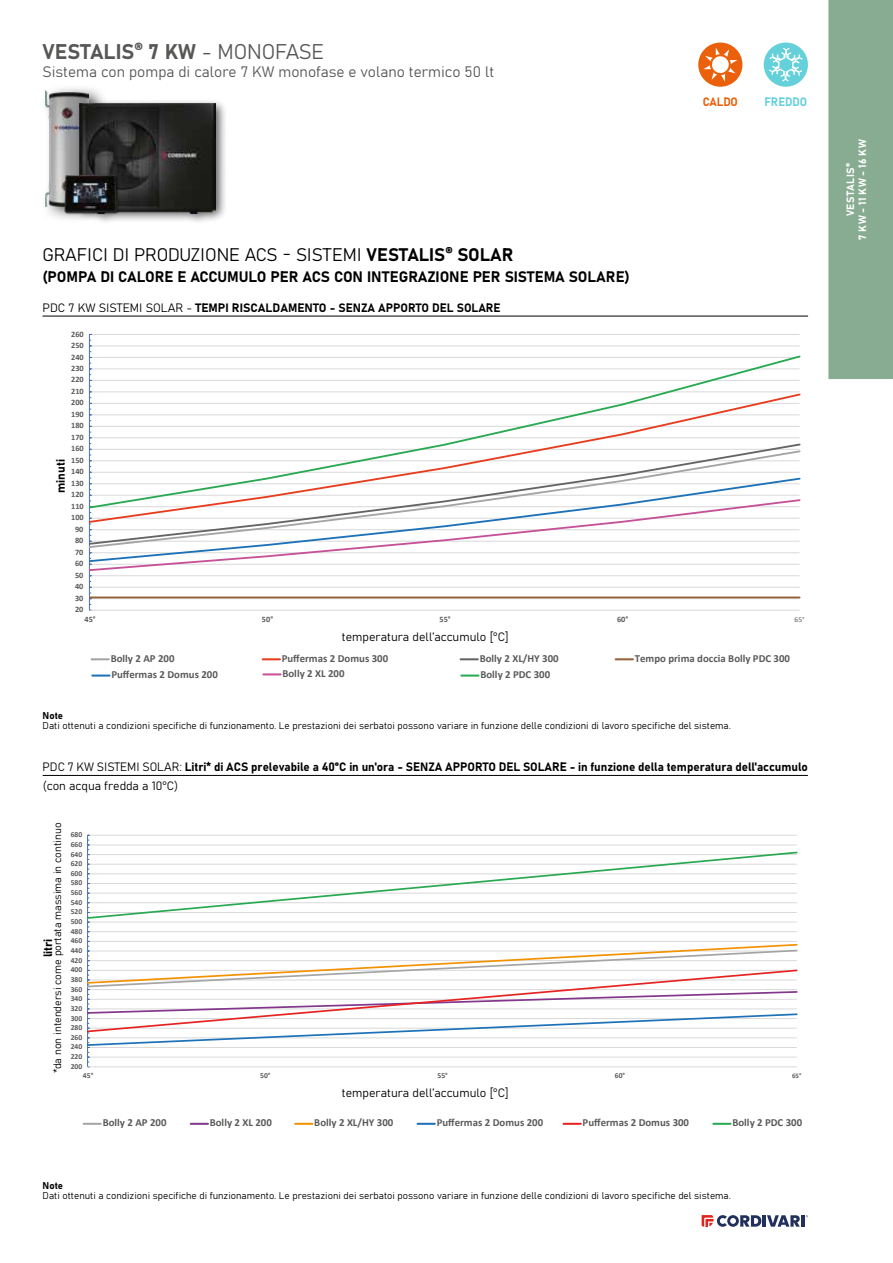
<style>
.page{position:relative;width:893px;height:1263px;background:#fff}
.page>*{position:absolute;margin:0;border:0;box-sizing:border-box;transform-origin:0 0}
.t1{font:21px "Bahnschrift";color:#575756}
.t2{font:18px "Bahnschrift";color:#000}
.t3{font:15px "Bahnschrift";letter-spacing:-.01em;color:#000}
.t4{font:15px "Bahnschrift";color:#575756}
.t5{font:12px "Bahnschrift";color:#000}
.t6{font:12px "Bahnschrift";color:#64d0da;scale:.95 1}
.t7{font:12px "Bahnschrift";letter-spacing:-.01em;color:#eb600a;scale:.95 1}
.t8{font:700 10.8px/16.2px "Calibri";color:#5a5a5a}
.t9{font:10.5px "Bahnschrift";color:#000}
.t10{font:10.5px/12px "Bahnschrift";letter-spacing:.05em;color:#fff;text-align:center}
.t11{font:700 9.9px/14.9px "Calibri";color:#5a5a5a}
.t12{font:9.75px/9.8px "Bahnschrift";color:#000}
.t13{font:700 9px "Calibri";color:#5a5a5a}
.t14{font:700 8.25px "Calibri";color:#5a5a5a}
.t15{font:700 7.65px "Calibri";color:#5a5a5a}
.t16{font:7.35px "Calibri";color:#5a5a5a}
.t17{font:700 6.9px "Calibri";color:#5a5a5a}
</style>
<div class="page">
<div style="left:698px;top:43px;width:44px;height:44px;background:#eb600a;border-radius:50%"></div>
<svg style="left:703px;top:48px;width:34px;height:34px"></svg>
<div style="left:764px;top:43px;width:44px;height:44px;background:#64d0da;border-radius:50%"></div>
<svg style="left:769px;top:48px;width:34px;height:34px"></svg>
<div style="left:41px;top:83px;width:67px;height:140px;background:#000;opacity:.7"></div>
<img style="left:45px;top:90px;width:43px;height:117px">
<div style="left:75px;top:99px;width:153px;height:126px;background:#000;opacity:.62"></div>
<img style="left:80px;top:103px;width:136px;height:110px">
<div style="left:64px;top:175px;width:55px;height:40px;background:#000;opacity:.75"></div>
<img style="left:63px;top:174px;width:54px;height:39px">
<svg style="left:92px;top:658px;width:17px;height:2px"></svg>
<svg style="left:92px;top:674px;width:18px;height:2px"></svg>
<svg style="left:263px;top:658px;width:17px;height:2px"></svg>
<svg style="left:263px;top:673px;width:18px;height:2px"></svg>
<svg style="left:461px;top:658px;width:17px;height:2px"></svg>
<svg style="left:461px;top:674px;width:18px;height:2px"></svg>
<svg style="left:616px;top:658px;width:17px;height:2px"></svg>
<svg style="left:84px;top:1123px;width:17px;height:2px"></svg>
<svg style="left:191px;top:1123px;width:17px;height:2px"></svg>
<svg style="left:295px;top:1123px;width:17px;height:2px"></svg>
<svg style="left:418px;top:1123px;width:17px;height:2px"></svg>
<svg style="left:563px;top:1123px;width:18px;height:2px"></svg>
<svg style="left:713px;top:1123px;width:18px;height:2px"></svg>
<hr style="left:43px;top:316px;width:765px;height:1px;background:#000">
<hr style="left:43px;top:775px;width:765px;height:1px;background:#000">
<hr style="left:89px;top:334px;width:711px;height:1px;background:#d9d9d9">
<hr style="left:89px;top:346px;width:711px;height:1px;background:#d9d9d9">
<hr style="left:89px;top:575px;width:711px;height:1px;background:#d9d9d9">
<hr style="left:89px;top:587px;width:711px;height:1px;background:#d9d9d9">
<hr style="left:89px;top:598px;width:711px;height:1px;background:#d9d9d9">
<svg style="left:89px;top:334px;width:3px;height:276px"></svg>
<hr style="left:89px;top:610px;width:711px;height:1px;background:#d9d9d9">
<svg style="left:89px;top:546px;width:711px;height:26px"></svg>
<svg style="left:89px;top:510px;width:711px;height:36px"></svg>
<svg style="left:89px;top:354px;width:711px;height:156px"></svg>
<hr style="left:89px;top:596px;width:711px;height:2px;background:#936037">
<hr style="left:87px;top:835px;width:1px;height:232px;background:#4670b6">
<svg style="left:88px;top:835px;width:709px;height:232px"></svg>
<svg style="left:88px;top:968px;width:709px;height:65px"></svg>
<svg style="left:88px;top:851px;width:709px;height:69px"></svg>
<svg style="left:702px;top:1215px;width:106px;height:12px"></svg>
<div style="left:828px;top:0;width:65px;height:379px;background:#87ac91"></div>
<h1 class="t1" style="left:43px;top:36px;width:283px">VESTALIS<sup>®</sup> 7 KW - MONOFASE</h1>
<h3 class="t4" style="left:43px;top:61px;width:453px">Sistema con pompa di calore 7 KW monofase e volano termico 50 lt</h3>
<h2 class="t2" style="left:43px;top:241px;width:473px">GRAFICI DI PRODUZIONE ACS - SISTEMI VESTALIS<sup>®</sup> SOLAR</h2>
<h3 class="t3" style="left:43px;top:265px;width:589px">(POMPA DI CALORE E ACCUMULO PER ACS CON INTEGRAZIONE PER SISTEMA SOLARE)</h3>
<p class="t13" style="left:38px;top:298px;width:15px">260</p>
<p class="t5" style="left:43px;top:298px;width:460px">PDC 7 KW SISTEMI SOLAR - TEMPI RISCALDAMENTO - SENZA APPORTO DEL SOLARE</p>
<p class="t14" style="left:71px;top:328px;width:14px">260</p>
<p class="t14" style="left:71px;top:339px;width:14px">250</p>
<p class="t14" style="left:71px;top:351px;width:14px">240</p>
<p class="t14" style="left:71px;top:362px;width:14px">230</p>
<p class="t14" style="left:71px;top:374px;width:14px">220</p>
<p class="t14" style="left:71px;top:385px;width:14px">210</p>
<p class="t14" style="left:71px;top:397px;width:14px">200</p>
<p class="t14" style="left:71px;top:408px;width:14px">190</p>
<p class="t14" style="left:71px;top:420px;width:14px">180</p>
<p class="t14" style="left:71px;top:431px;width:14px">170</p>
<p class="t14" style="left:71px;top:443px;width:14px">160</p>
<p class="t14" style="left:71px;top:454px;width:14px">150</p>
<p class="t5" style="left:51px;top:493px;width:35px;rotate:-90deg">minuti</p>
<p class="t14" style="left:71px;top:466px;width:14px">140</p>
<p class="t14" style="left:71px;top:477px;width:14px">130</p>
<p class="t14" style="left:71px;top:489px;width:14px">120</p>
<p class="t14" style="left:71px;top:500px;width:14px">110</p>
<p class="t14" style="left:71px;top:512px;width:14px">100</p>
<p class="t14" style="left:75px;top:523px;width:10px">90</p>
<p class="t14" style="left:75px;top:535px;width:10px">80</p>
<p class="t14" style="left:75px;top:546px;width:10px">70</p>
<p class="t14" style="left:75px;top:558px;width:10px">60</p>
<p class="t14" style="left:75px;top:569px;width:10px">50</p>
<p class="t14" style="left:75px;top:581px;width:10px">40</p>
<p class="t14" style="left:75px;top:592px;width:10px">30</p>
<p class="t7" style="left:703px;top:93px;width:39px">CALDO</p>
<p class="t6" style="left:764px;top:93px;width:46px">FREDDO</p>
<p class="t14" style="left:75px;top:604px;width:10px">20</p>
<p class="t13" style="left:440px;top:609px;width:14px">55°</p>
<p class="t14" style="left:85px;top:613px;width:13px">45°</p>
<p class="t14" style="left:262px;top:613px;width:13px">50°</p>
<p class="t14" style="left:439px;top:613px;width:13px">55°</p>
<p class="t14" style="left:617px;top:613px;width:13px">60°</p>
<p class="t16" style="left:795px;top:614px;width:12px">65°</p>
<p class="t11" style="left:138px;top:651px;width:100px">Bolly 2 AP 200<br>Puffermas 2 Domus 200</p>
<p class="t11" style="left:295px;top:651px;width:99px;line-height:13.8px">Puffermas 2 Domus 300<br>Bolly 2 XL 200</p>
<p class="t11" style="left:476px;top:651px;width:74px">Bolly 2 XL/HY 300<br>Bolly 2 PDC 300</p>
<p class="t11" style="left:618px;top:651px;width:144px">Tempo prima doccia Bolly PDC 300</p>
<p class="t5" style="left:342px;top:628px;width:168px">temperatura dell’accumulo [°C]</p>
<p class="t8" style="left:111px;top:650px;width:109px">Bolly 2 AP 200<br>Puffermas 2 Domus 200</p>
<p class="t8" style="left:282px;top:650px;width:108px;line-height:15.1px">Puffermas 2 Domus 300<br>Bolly 2 XL 200</p>
<p class="t8" style="left:480px;top:650px;width:81px">Bolly 2 XL/HY 300<br>Bolly 2 PDC 300</p>
<p class="t8" style="left:635px;top:650px;width:157px">Tempo prima doccia Bolly PDC 300</p>
<p class="t12" style="left:43px;top:710px;width:690px">Note<br>Dati ottenuti a condizioni specifiche di funzionamento. Le prestazioni dei serbatoi possono variare in funzione delle condizioni di lavoro specifiche del sistema.</p>
<p class="t5" style="left:43px;top:758px;width:767px">PDC 7 KW SISTEMI SOLAR: Litri* di ACS prelevabile a 40°C in un'ora - SENZA APPORTO DEL SOLARE - in funzione della temperatura dell'accumulo</p>
<p class="t5" style="left:43px;top:777px;width:137px">(con acqua fredda a 10°C)</p>
<p class="t9" style="left:50px;top:1073px;width:252px;rotate:-90deg">*da non intendersi come portata massima in continuo</p>
<p class="t15" style="left:71px;top:829px;width:13px">680</p>
<p class="t15" style="left:71px;top:839px;width:13px">660</p>
<p class="t15" style="left:71px;top:848px;width:13px">640</p>
<p class="t15" style="left:71px;top:858px;width:13px">620</p>
<p class="t15" style="left:71px;top:868px;width:13px">600</p>
<p class="t15" style="left:71px;top:877px;width:13px">580</p>
<p class="t15" style="left:71px;top:887px;width:13px">560</p>
<p class="t15" style="left:71px;top:897px;width:13px">540</p>
<p class="t15" style="left:71px;top:906px;width:13px">520</p>
<p class="t15" style="left:71px;top:916px;width:13px">500</p>
<p class="t15" style="left:71px;top:926px;width:13px">480</p>
<p class="t15" style="left:71px;top:935px;width:13px">460</p>
<p class="t5" style="left:39px;top:957px;width:20px;rotate:-90deg">litri</p>
<p class="t15" style="left:71px;top:945px;width:13px">440</p>
<p class="t15" style="left:71px;top:955px;width:13px">420</p>
<p class="t15" style="left:71px;top:964px;width:13px">400</p>
<p class="t15" style="left:71px;top:974px;width:13px">380</p>
<p class="t15" style="left:71px;top:983px;width:13px">360</p>
<p class="t15" style="left:71px;top:993px;width:13px">340</p>
<p class="t15" style="left:71px;top:1003px;width:13px">320</p>
<p class="t15" style="left:71px;top:1012px;width:13px">300</p>
<p class="t15" style="left:71px;top:1022px;width:13px">280</p>
<p class="t15" style="left:71px;top:1032px;width:13px">260</p>
<p class="t15" style="left:71px;top:1041px;width:13px">240</p>
<p class="t15" style="left:71px;top:1051px;width:13px">220</p>
<p class="t15" style="left:71px;top:1061px;width:13px">200</p>
<p class="t15" style="left:83px;top:1070px;width:12px">45°</p>
<p class="t15" style="left:260px;top:1070px;width:12px">50°</p>
<p class="t15" style="left:438px;top:1070px;width:12px">55°</p>
<p class="t15" style="left:615px;top:1070px;width:12px">60°</p>
<p class="t17" style="left:792px;top:1070px;width:11px">65°</p>
<p class="t13" style="left:255px;top:1070px;width:14px">50°</p>
<p class="t5" style="left:342px;top:1084px;width:168px">temperatura dell’accumulo [°C]</p>
<p class="t8" style="left:103px;top:1114px;width:65px">Bolly 2 AP 200</p>
<p class="t8" style="left:210px;top:1114px;width:63px">Bolly 2 XL 200</p>
<p class="t8" style="left:314px;top:1114px;width:81px">Bolly 2 XL/HY 300</p>
<p class="t8" style="left:437px;top:1114px;width:108px">Puffermas 2 Domus 200</p>
<p class="t8" style="left:583px;top:1114px;width:108px">Puffermas 2 Domus 300</p>
<p class="t8" style="left:732px;top:1114px;width:71px">Bolly 2 PDC 300</p>
<p class="t12" style="left:43px;top:1180px;width:690px">Note<br>Dati ottenuti a condizioni specifiche di funzionamento. Le prestazioni dei serbatoi possono variare in funzione delle condizioni di lavoro specifiche del sistema.</p>
<p class="t10" style="left:844px;top:240px;width:102px;rotate:-90deg">VESTALIS<sup>®<br></sup>7 KW - 11 KW - 16 KW</p>
</div>
